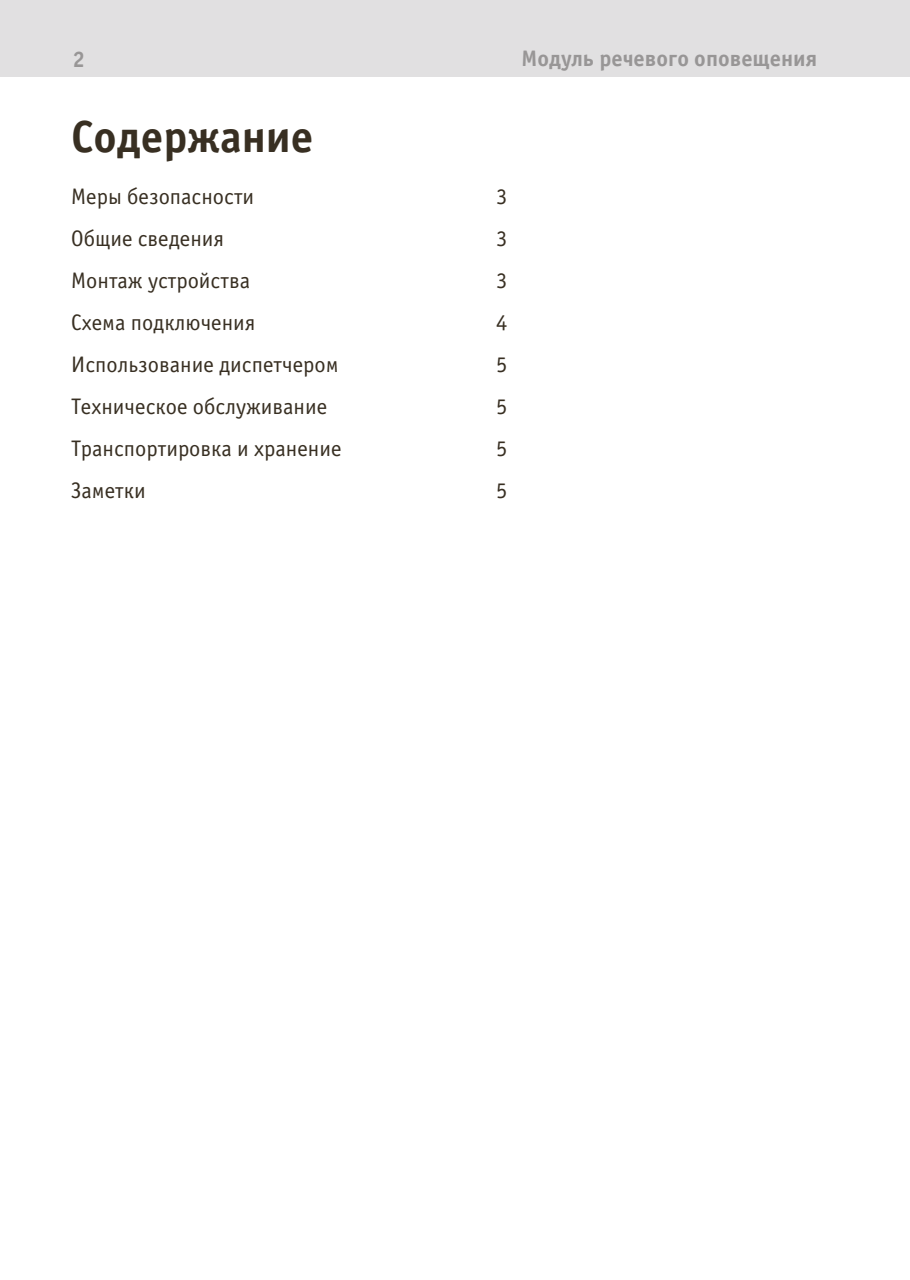
<style>
.page{position:relative;width:910px;height:1280px;background:#fff}
.page>*{position:absolute;margin:0;border:0;box-sizing:border-box;transform-origin:0 0}
.t1{font:700 45px "Officina Sans C";color:#382f22}
.t2{font:22.5px/42px "Officina Sans C";color:#382f22}
.t3{font:700 22.5px "Officina Sans C";color:#989696}
</style>
<div class="page">
<div style="left:0;top:0;width:910px;height:77px;background:#e1e0e1"></div>
<p class="t3" style="left:73px;top:46px;width:14px">2</p>
<p class="t3" style="left:522px;top:46px;width:297px">Модуль речевого оповещения</p>
<h1 class="t1" style="left:71px;top:111px;width:244px">Содержание</h1>
<p class="t2" style="left:71px;top:176px;width:272px">Меры безопасности<br>Общие сведения<br>Монтаж устройства<br>Схема подключения<br>Использование диспетчером<br>Техническое обслуживание<br>Транспортировка и хранение<br>Заметки</p>
<p class="t2" style="left:496px;top:176px;width:13px;text-align:justify">3<br>3<br>3<br>4<br>5<br>5<br>5<br>5</p>
</div>
